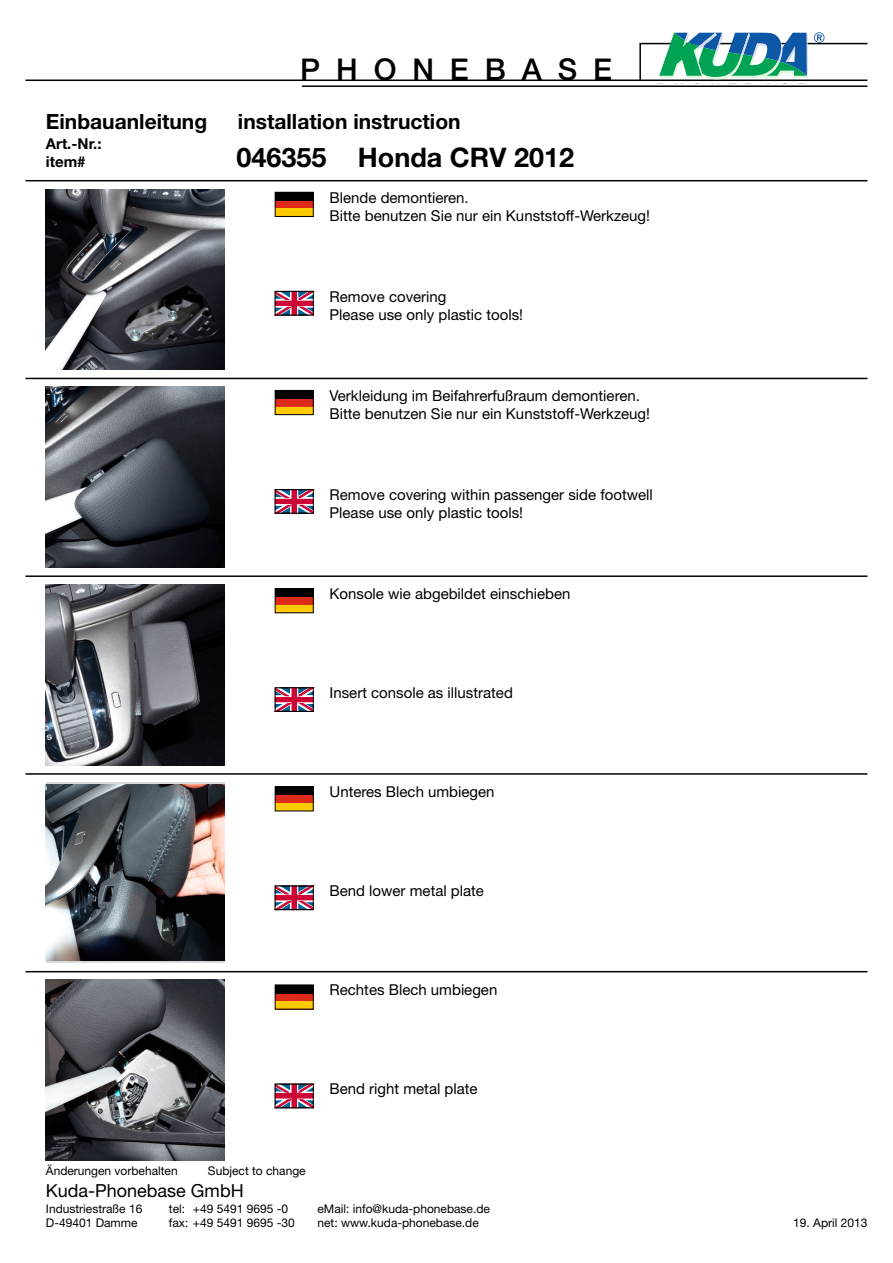
<style>
.page{position:relative;width:893px;height:1263px;background:#fff}
.page>*{position:absolute;margin:0;border:0;box-sizing:border-box;transform-origin:0 0}
.t1{font:500 30px "Helvetica Neue";letter-spacing:.53em;color:#000}
.t2{font:700 27px "Helvetica Neue";color:#000}
.t3{font:700 21px "Helvetica Neue";color:#000}
.t4{font:18px "Helvetica Neue";color:#000}
.t5{font:15px/18px "Helvetica Neue";color:#000}
.t6{font:700 15px/18px "Helvetica Neue";color:#000}
.t7{font:12px "Helvetica Neue";color:#000}
</style>
<div class="page">
<hr style="left:26px;top:80px;width:841px;height:1px;background:#000">
<hr style="left:302px;top:85px;width:565px;height:2px;background:#000">
<svg style="left:275px;top:192px;width:38px;height:25px"></svg>
<svg style="left:275px;top:390px;width:38px;height:25px"></svg>
<svg style="left:275px;top:291px;width:39px;height:24px"></svg>
<svg style="left:639px;top:32px;width:229px;height:49px"></svg>
<svg style="left:275px;top:489px;width:39px;height:24px"></svg>
<svg style="left:275px;top:588px;width:38px;height:25px"></svg>
<svg style="left:275px;top:786px;width:38px;height:25px"></svg>
<svg style="left:275px;top:985px;width:38px;height:24px"></svg>
<svg style="left:275px;top:687px;width:39px;height:25px"></svg>
<svg style="left:275px;top:886px;width:39px;height:24px"></svg>
<svg style="left:275px;top:1084px;width:39px;height:24px"></svg>
<img style="left:46px;top:189px;width:179px;height:181px">
<img style="left:46px;top:387px;width:179px;height:180px">
<img style="left:46px;top:584px;width:179px;height:181px">
<div style="left:46px;top:782px;width:179px;height:181px;background:#d9d9da"></div>
<img style="left:46px;top:784px;width:179px;height:177px">
<img style="left:46px;top:980px;width:179px;height:181px">
<hr style="left:26px;top:180px;width:841px;height:1px;background:#000">
<hr style="left:26px;top:378px;width:841px;height:1px;background:#000">
<hr style="left:26px;top:575px;width:841px;height:2px;background:#000">
<hr style="left:26px;top:773px;width:841px;height:2px;background:#000">
<hr style="left:26px;top:971px;width:841px;height:1px;background:#000">
<h1 class="t1" style="left:300px;top:51px;width:313px">PHONEBASE</h1>
<h3 class="t3" style="left:46px;top:109px;width:163px">Einbauanleitung</h3>
<h3 class="t3" style="left:238px;top:109px;width:224px">installation instruction</h3>
<p class="t6" style="left:46px;top:135px;width:57px">Art.-Nr.: item#</p>
<h2 class="t2" style="left:236px;top:140px;width:339px">046355 Honda CRV 2012</h2>
<p class="t5" style="left:330px;top:188px;width:322px">Blende demontieren.<br>Bitte benutzen Sie nur ein Kunststoff-Werkzeug!</p>
<p class="t5" style="left:330px;top:287px;width:195px">Remove covering<br>Please use only plastic tools!</p>
<p class="t5" style="left:330px;top:386px;width:322px">Verkleidung im Beifahrerfußraum demontieren.<br>Bitte benutzen Sie nur ein Kunststoff-Werkzeug!</p>
<p class="t5" style="left:330px;top:485px;width:325px">Remove covering within passenger side footwell<br>Please use only plastic tools!</p>
<p class="t5" style="left:330px;top:584px;width:242px">Konsole wie abgebildet einschieben</p>
<p class="t5" style="left:330px;top:683px;width:185px">Insert console as illustrated</p>
<p class="t5" style="left:330px;top:782px;width:167px">Unteres Blech umbiegen</p>
<p class="t5" style="left:330px;top:881px;width:156px">Bend lower metal plate</p>
<p class="t5" style="left:330px;top:981px;width:169px">Rechtes Blech umbiegen</p>
<p class="t5" style="left:330px;top:1079px;width:150px">Bend right metal plate</p>
<p class="t7" style="left:46px;top:1163px;width:133px">Änderungen vorbehalten</p>
<p class="t7" style="left:208px;top:1163px;width:99px">Subject to change</p>
<p class="t7" style="left:46px;top:1201px;width:98px">Industriestraße 16</p>
<p class="t7" style="left:169px;top:1201px;width:121px">tel: +49 5491 9695 -0</p>
<p class="t7" style="left:317px;top:1201px;width:174px">eMail: info@kuda-phonebase.de</p>
<p class="t7" style="left:46px;top:1216px;width:93px">D-49401 Damme</p>
<p class="t7" style="left:169px;top:1216px;width:127px">fax: +49 5491 9695 -30</p>
<p class="t7" style="left:317px;top:1216px;width:163px">net: www.kuda-phonebase.de</p>
<p class="t4" style="left:46px;top:1180px;width:199px">Kuda-Phonebase GmbH</p>
<p class="t7" style="left:793px;top:1216px;width:76px">19. April 2013</p>
</div>
